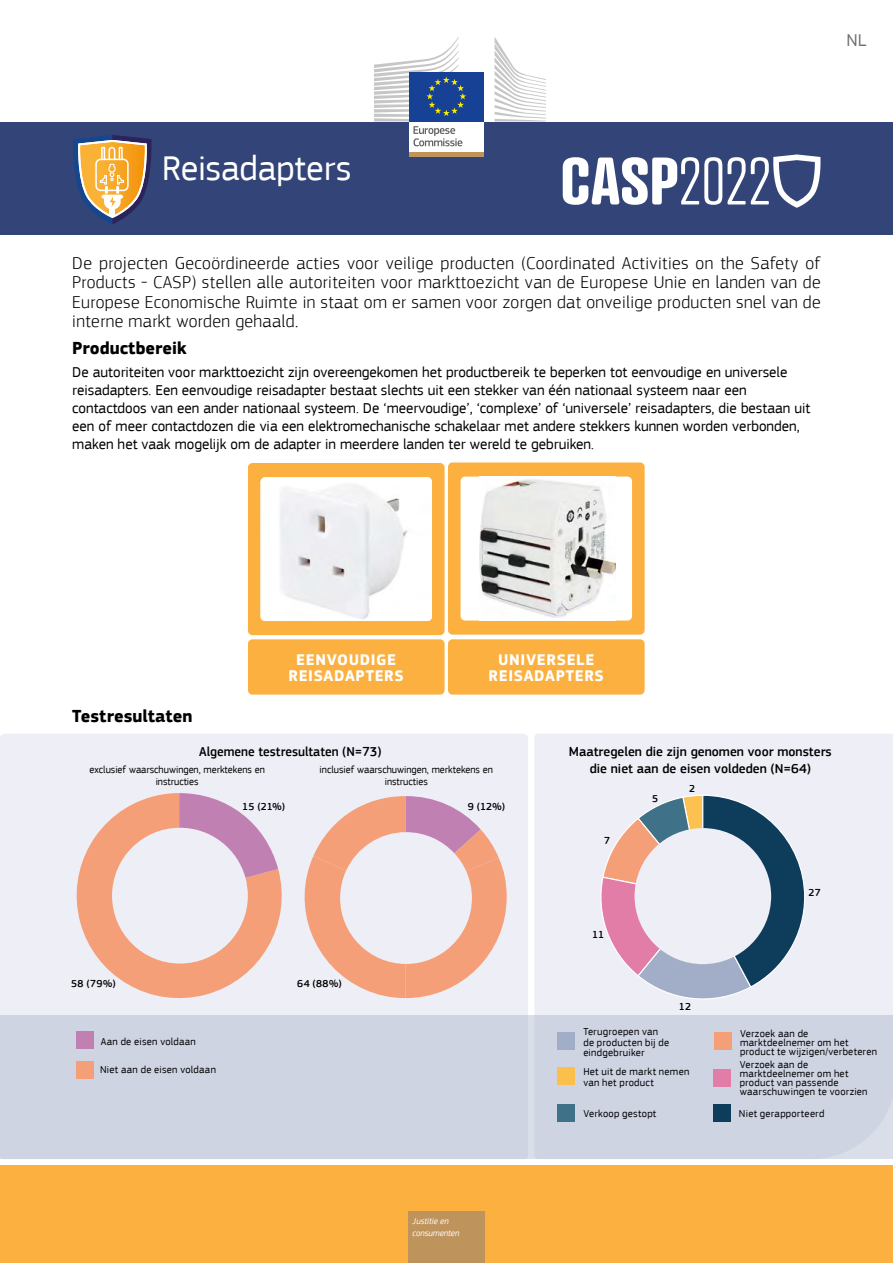
<style>
.page{position:relative;width:893px;height:1263px;background:#fff}
.page>*{position:absolute;margin:0;border:0;box-sizing:border-box;transform-origin:0 0}
.t1{font:36px "EC Square Sans Pro";color:#fff}
.t2{font:300 18px/19.5px "EC Square Sans Pro";letter-spacing:.02em;color:#000;text-align:justify}
.t3{font:700 18px "EC Square Sans Pro";color:#000}
.t4{font:18px "EC Square Sans Pro";color:#706f6f}
.t5{font:700 15.9px/15.9px "EC Square Sans Pro";letter-spacing:.04em;color:#fff;text-align:center}
.t6{font:15px/18px "EC Square Sans Pro";color:#000}
.t7{font:500 13.5px/16.5px "EC Square Sans Pro";color:#000;text-align:center}
.t8{font:10.5px/9px "EC Square Sans Pro";letter-spacing:.02em;color:#000}
.t9{font:10.5px/12px "EC Square Sans Pro";color:#000;text-align:center}
.t10{font:500 10.5px "EC Square Sans Pro";letter-spacing:.02em;color:#000}
.t11{font:italic 9px/12px "EC Square Sans Pro";color:#fff;scale:.95 1}
</style>
<div class="page">
<div style="left:534px;top:734px;width:359px;height:282px;background:#edeef6"></div>
<svg style="left:601px;top:795px;width:205px;height:205px;background:#9f9ead"></svg>
<div style="left:0;top:734px;width:528px;height:425px;background:#edeef6;border-radius:4px"></div>
<div style="left:0;top:1016px;width:893px;height:143px;background:#cfd4e3"></div>
<div style="left:0;top:121px;width:893px;height:114px;background:#334578"></div>
<div style="left:0;top:1165px;width:893px;height:98px;background:#fbb040"></div>
<div style="left:408px;top:1212px;width:77px;height:51px;background:#bf945c"></div>
<svg style="left:563px;top:157px;width:159px;height:48px"></svg>
<svg style="left:728px;top:154px;width:92px;height:54px"></svg>
<div style="left:714px;top:1069px;width:17px;height:17px;background:#e27da7"></div>
<div style="left:557px;top:1032px;width:17px;height:17px;background:#a2aec7"></div>
<div style="left:714px;top:1032px;width:17px;height:17px;background:#f49f77"></div>
<div style="left:557px;top:1068px;width:17px;height:17px;background:#fbbf4c"></div>
<div style="left:557px;top:1105px;width:17px;height:17px;background:#3f7289"></div>
<div style="left:714px;top:1105px;width:17px;height:17px;background:#0d3d5b"></div>
<div style="left:635px;top:828px;width:136px;height:136px;background:#edeef6;border-radius:50%"></div>
<div style="left:76px;top:1031px;width:17px;height:17px;background:#c080b2"></div>
<div style="left:76px;top:1061px;width:17px;height:17px;background:#f49f77"></div>
<svg style="left:50px;top:121px;width:297px;height:103px"></svg>
<div style="left:110px;top:208px;width:5px;height:8px;background:#fff"></div>
<div style="left:248px;top:639px;width:197px;height:56px;background:#fbb040;border-radius:5px"></div>
<div style="left:448px;top:639px;width:197px;height:56px;background:#fbb040;border-radius:5px"></div>
<div style="left:248px;top:463px;width:197px;height:172px;background:#fbb040;border-radius:5px"></div>
<div style="left:261px;top:477px;width:171px;height:144px;background:#fff;border-radius:5px"></div>
<img style="left:261px;top:484px;width:171px;height:136px">
<div style="left:448px;top:462px;width:197px;height:173px;background:#fbb040;border-radius:5px"></div>
<div style="left:461px;top:477px;width:171px;height:143px;background:#fff;border-radius:5px"></div>
<img style="left:480px;top:479px;width:135px;height:139px">
<svg style="left:76px;top:793px;width:206px;height:206px"></svg>
<svg style="left:179px;top:793px;width:99px;height:85px"></svg>
<svg style="left:304px;top:796px;width:203px;height:202px"></svg>
<div style="left:409px;top:120px;width:74px;height:33px;background:#fff"></div>
<hr style="left:409px;top:152px;width:74px;height:4px;background:#bf945b">
<svg style="left:495px;top:38px;width:51px;height:83px"></svg>
<div style="left:409px;top:72px;width:74px;height:49px;background:#164194"></div>
<svg style="left:374px;top:37px;width:92px;height:109px"></svg>
<p class="t4" style="left:846px;top:30px;width:22px">NL</p>
<h1 class="t1" style="left:162px;top:147px;width:191px">Reisadapters</h1>
<p class="t2" style="left:72px;top:253px;width:750px">De projecten Gecoördineerde acties voor veilige producten (Coordinated Activities on the Safety of Products - CASP) stellen alle autoriteiten voor markttoezicht van de Europese Unie en landen van de Europese Economische Ruimte in staat om er samen voor zorgen dat onveilige producten snel van de interne markt worden gehaald.</p>
<p class="t6" style="left:72px;top:363px;width:739px">De autoriteiten voor markttoezicht zijn overeengekomen het productbereik te beperken tot eenvoudige en universele reisadapters. Een eenvoudige reisadapter bestaat slechts uit een stekker van één nationaal systeem naar een contactdoos van een ander nationaal systeem. De ‘meervoudige’, ‘complexe’ of ‘universele’ reisadapters, die bestaan uit een of meer contactdozen die via een elektromechanische schakelaar met andere stekkers kunnen worden verbonden, maken het vaak mogelijk om de adapter in meerdere landen ter wereld te gebruiken.</p>
<p class="t3" style="left:72px;top:337px;width:116px">Productbereik</p>
<p class="t3" style="left:72px;top:705px;width:122px">Testresultaten</p>
<p class="t5" style="left:289px;top:652px;width:117px">EENVOUDIGE<br>REISADAPTERS</p>
<p class="t5" style="left:489px;top:652px;width:117px">UNIVERSELE<br>REISADAPTERS</p>
<p class="t7" style="left:199px;top:744px;width:184px">Algemene testresultaten (N=73)</p>
<p class="t7" style="left:569px;top:744px;width:264px">Maatregelen die zijn genomen voor monsters die niet aan de eisen voldeden (N=64)</p>
<p class="t9" style="left:90px;top:763px;width:177px">exclusief waarschuwingen, merktekens en instructies</p>
<p class="t9" style="left:320px;top:763px;width:175px">inclusief waarschuwingen, merktekens en instructies</p>
<p class="t10" style="left:689px;top:783px;width:8px">2</p>
<p class="t10" style="left:71px;top:977px;width:46px">58 (79%)</p>
<p class="t10" style="left:242px;top:800px;width:45px">15 (21%)</p>
<p class="t10" style="left:297px;top:977px;width:46px">64 (88%)</p>
<p class="t10" style="left:468px;top:800px;width:39px">9 (12%)</p>
<p class="t10" style="left:604px;top:834px;width:8px">7</p>
<p class="t10" style="left:592px;top:928px;width:13px">11</p>
<p class="t10" style="left:652px;top:793px;width:8px">5</p>
<p class="t10" style="left:679px;top:1001px;width:14px">12</p>
<p class="t10" style="left:808px;top:886px;width:14px">27</p>
<p class="t8" style="left:101px;top:1037px;width:97px">Aan de eisen voldaan</p>
<p class="t8" style="left:100px;top:1065px;width:117px">Niet aan de eisen voldaan</p>
<p class="t11" style="left:412px;top:1214px;width:51px">Justitie en consumenten</p>
<p class="t8" style="left:583px;top:1027px;width:87px;line-height:10.5px">Terugroepen van de producten bij de eindgebruiker</p>
<p class="t8" style="left:740px;top:1029px;width:139px">Verzoek aan de marktdeelnemer om het product te wijzigen/verbeteren</p>
<p class="t8" style="left:583px;top:1067px;width:108px;line-height:10.5px">Het uit de markt nemen van het product</p>
<p class="t8" style="left:583px;top:1109px;width:74px">Verkoop gestopt</p>
<p class="t8" style="left:739px;top:1109px;width:87px">Niet gerapporteerd</p>
<p class="t8" style="left:740px;top:1060px;width:129px">Verzoek aan de marktdeelnemer om het product van passende waarschuwingen te voorzien</p>
</div>
